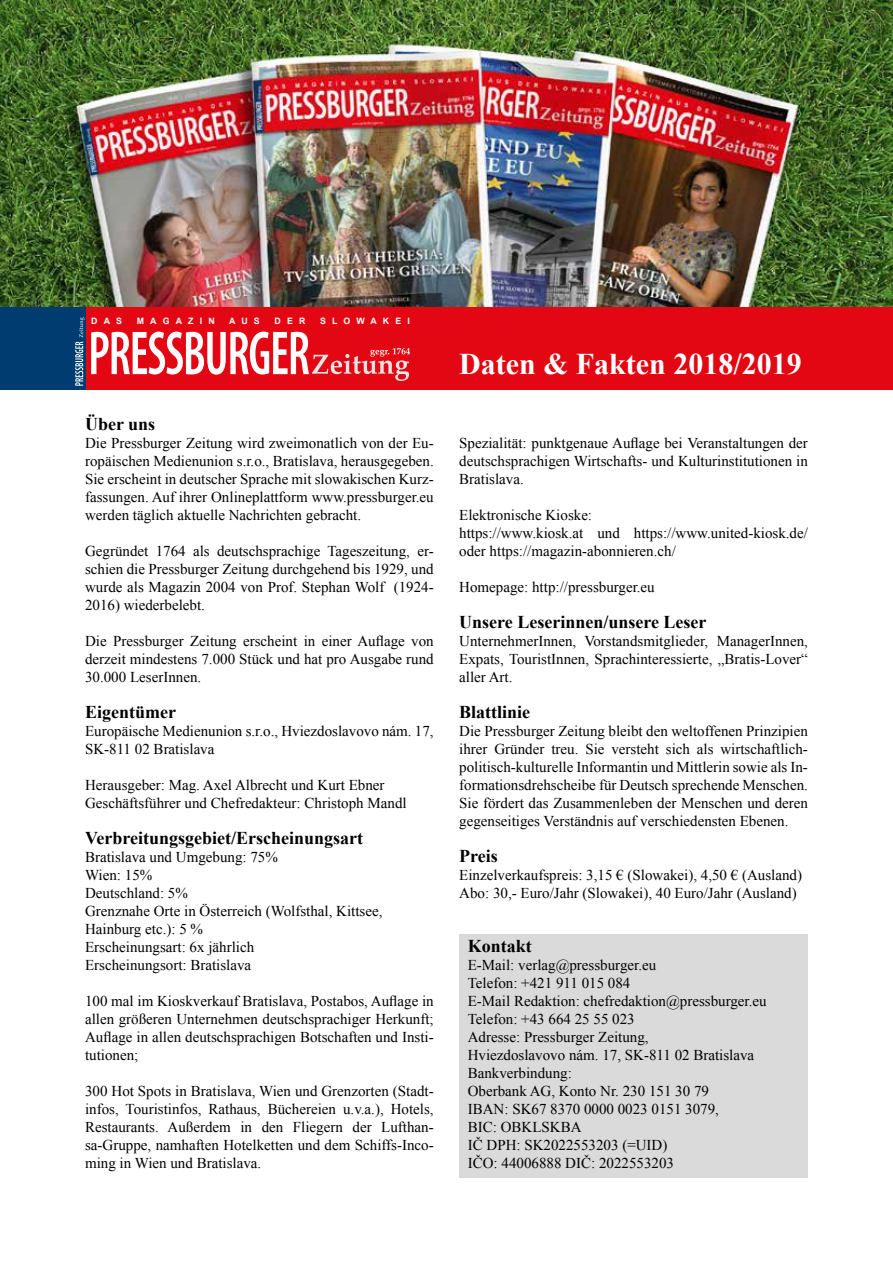
<style>
.page{position:relative;width:893px;height:1263px;background:#fff}
.page>*{position:absolute;margin:0;border:0;box-sizing:border-box;transform-origin:0 0}
.t1{font:700 30px "Times New Roman";color:#fff}
.t2{font:700 18px "Times New Roman";color:#000}
.t3{font:15px/18px "Times New Roman";color:#000;text-align:justify}
.t4{font:700 8.85px "Arial";letter-spacing:.7em;color:#fff}
</style>
<div class="page">
<img style="left:0;top:0;width:893px;height:307px">
<div style="left:64px;top:307px;width:829px;height:83px;background:#e30613"></div>
<div style="left:64px;top:307px;width:21px;height:83px;background:#003c70"></div>
<svg style="left:91px;top:332px;width:319px;height:49px"></svg>
<svg style="left:75px;top:317px;width:10px;height:69px"></svg>
<div style="left:459px;top:934px;width:349px;height:244px;background:#dadada"></div>
<div style="left:0;top:307px;width:68px;height:83px;background:#003c70"></div>
<p class="t4" style="left:91px;top:315px;width:32px">DAS</p>
<p class="t4" style="left:137px;top:315px;width:79px">MAGAZIN</p>
<p class="t4" style="left:229px;top:315px;width:32px">AUS</p>
<p class="t4" style="left:274px;top:315px;width:32px">DER</p>
<p class="t4" style="left:320px;top:315px;width:91px">SLOWAKEI</p>
<p class="t2" style="left:85px;top:412px;width:72px">Über uns</p>
<p class="t3" style="left:85px;top:434px;width:350px">Die Pressburger Zeitung wird zweimonatlich von der Eu&shy;ropäischen Medienunion s.r.o., Bratislava, herausgegeben.<br>Sie erscheint in deutscher Sprache mit slowakischen Kurz&shy;fassungen. Auf ihrer Onlineplattform www.pressburger.eu werden täglich aktuelle Nachrichten gebracht.</p>
<p class="t3" style="left:85px;top:542px;width:350px">Gegründet 1764 als deutschsprachige Tageszeitung, er&shy;schien die Pressburger Zeitung durchgehend bis 1929, und wurde als Magazin 2004 von Prof. Stephan Wolf (1924- 2016) wiederbelebt.</p>
<p class="t3" style="left:85px;top:632px;width:350px">Die Pressburger Zeitung erscheint in einer Auflage von derzeit mindestens 7.000 Stück und hat pro Ausgabe rund 30.000 LeserInnen.</p>
<p class="t2" style="left:85px;top:700px;width:92px">Eigentümer</p>
<p class="t3" style="left:85px;top:722px;width:350px">Europäische Medienunion s.r.o., Hviezdoslavovo nám. 17,<br>SK-811 02 Bratislava</p>
<p class="t3" style="left:85px;top:776px;width:323px">Herausgeber: Mag. Axel Albrecht und Kurt Ebner<br>Geschäftsführer und Chefredakteur: Christoph Mandl</p>
<p class="t2" style="left:85px;top:826px;width:280px">Verbreitungsgebiet/Erscheinungsart</p>
<p class="t3" style="left:85px;top:848px;width:299px;text-align:left">Bratislava und Umgebung: 75%<br>Wien: 15%<br>Deutschland: 5%<br>Grenznahe Orte in Österreich (Wolfsthal, Kittsee,<br>Hainburg etc.): 5 %<br>Erscheinungsart: 6x jährlich<br>Erscheinungsort: Bratislava</p>
<p class="t3" style="left:85px;top:992px;width:350px">100 mal im Kioskverkauf Bratislava, Postabos, Auflage in allen größeren Unternehmen deutschsprachiger Herkunft; Auflage in allen deutschsprachigen Botschaften und Insti&shy;tutionen;</p>
<p class="t3" style="left:85px;top:1082px;width:350px">300 Hot Spots in Bratislava, Wien und Grenzorten (Stadt&shy;infos, Touristinfos, Rathaus, Büchereien u.v.a.), Hotels, Restaurants. Außerdem in den Fliegern der Lufthan&shy;sa-Gruppe, namhaften Hotelketten und dem Schiffs-Inco&shy;ming in Wien und Bratislava.</p>
<h1 class="t1" style="left:459px;top:343px;width:344px">Daten &amp; Fakten 2018/2019</h1>
<p class="t3" style="left:459px;top:434px;width:350px">Spezialität: punktgenaue Auflage bei Veranstaltungen der deutschsprachigen Wirtschafts- und Kulturinstitutionen in Bratislava.</p>
<p class="t3" style="left:459px;top:506px;width:350px;text-align:left">Elektronische Kioske:<br>https://www.kiosk.at und https://www.united-kiosk.de/ oder https://magazin-abonnieren.ch/</p>
<p class="t3" style="left:459px;top:578px;width:197px">Homepage: http://pressburger.eu</p>
<p class="t2" style="left:459px;top:610px;width:249px">Unsere Leserinnen/unsere Leser</p>
<p class="t3" style="left:459px;top:632px;width:350px">UnternehmerInnen, Vorstandsmitglieder, ManagerInnen, Expats, TouristInnen, Sprachinteressierte, „Bratis-Lover“ aller Art.</p>
<p class="t2" style="left:459px;top:700px;width:73px">Blattlinie</p>
<p class="t3" style="left:459px;top:722px;width:350px">Die Pressburger Zeitung bleibt den weltoffenen Prinzipien ihrer Gründer treu. Sie versteht sich als wirtschaftlich&shy;politisch-kulturelle Informantin und Mittlerin sowie als In&shy;formationsdrehscheibe für Deutsch sprechende Menschen.<br>Sie fördert das Zusammenleben der Menschen und deren gegenseitiges Verständnis auf verschiedensten Ebenen.</p>
<p class="t2" style="left:459px;top:844px;width:40px">Preis</p>
<p class="t3" style="left:459px;top:866px;width:344px">Einzelverkaufspreis: 3,15 € (Slowakei), 4,50 € (Ausland)<br>Abo: 30,- Euro/Jahr (Slowakei), 40 Euro/Jahr (Ausland)</p>
<p class="t2" style="left:468px;top:934px;width:66px">Kontakt</p>
<p class="t3" style="left:468px;top:956px;width:300px;text-align:left">E-Mail: verlag@pressburger.eu<br>Telefon: +421 911 015 084<br>E-Mail Redaktion: chefredaktion@pressburger.eu<br>Telefon: +43 664 25 55 023<br>Adresse: Pressburger Zeitung,<br>Hviezdoslavovo nám. 17, SK-811 02 Bratislava<br>Bankverbindung:<br>Oberbank AG, Konto Nr. 230 151 30 79<br>IBAN: SK67 8370 0000 0023 0151 3079,<br>BIC: OBKLSKBA<br>IČ DPH: SK2022553203 (=UID)<br>IČO: 44006888 DIČ: 2022553203</p>
</div>
